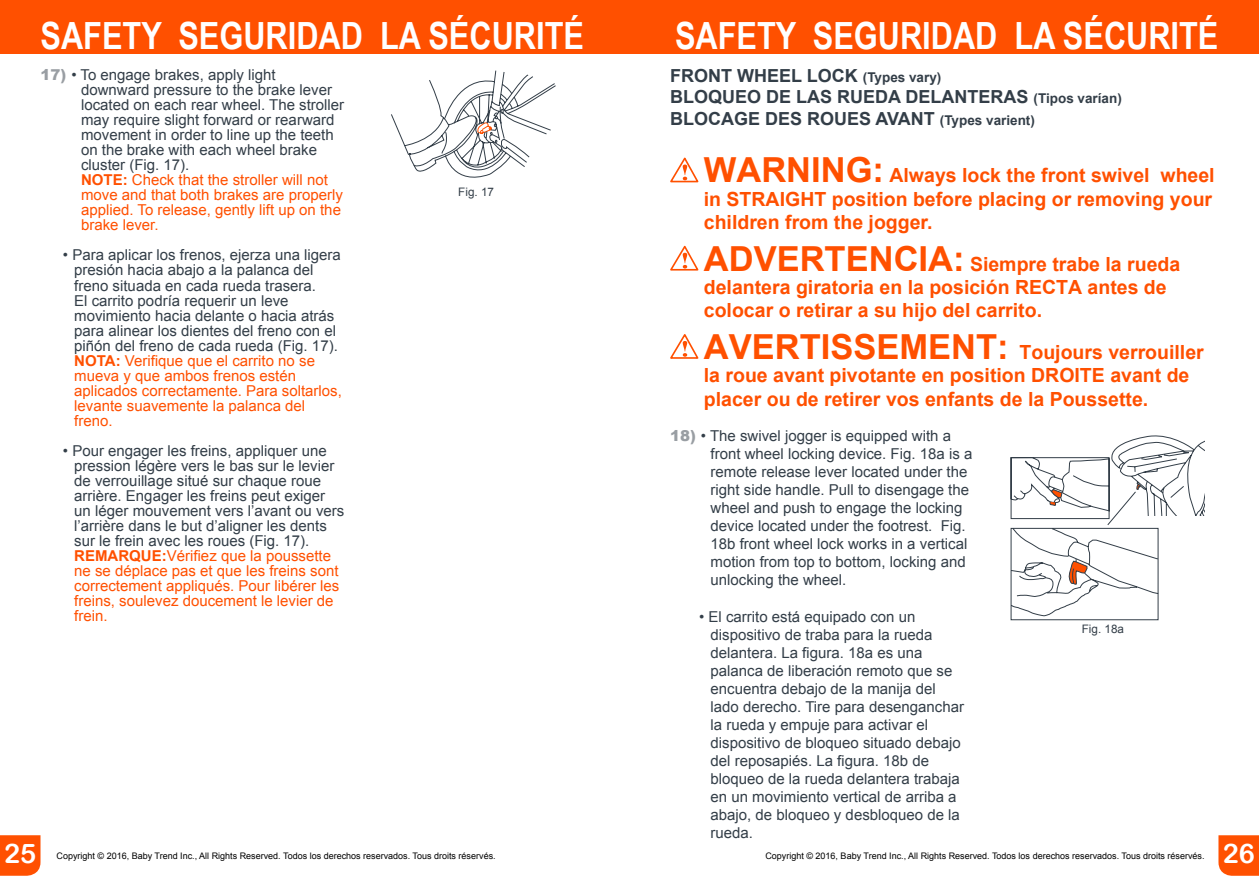
<style>
.page{position:relative;width:1259px;height:893px;background:#fff}
.page>*{position:absolute;margin:0;border:0;box-sizing:border-box;transform-origin:0 0}
.t1{font:700 37.5px "Arial Narrow";color:#fff}
.t2{font:27px "Arial Rounded MT Bold";color:#fff}
.t3{font:700 19.5px/23.4px "Arial";color:#ff5000}
.t4{font:700 18px/21.6px "Arial";color:#333e48}
.t5{font:15px/15px "Arial";color:#333e48}
.t6{font:11.7px "Arial";color:#333e48}
.t7{font:9px "Arial";color:#000}
.s1{font-size:13.5px}
.s2{font-size:34.5px}
.s3{font-weight:900;color:#999ea3}
.s4{font-weight:700;color:#ff5000}
.s5{color:#ff5000}
</style>
<div class="page">
<div style="left:629px;top:0;width:630px;height:54px;background:#ff5000"></div>
<div style="left:0;top:0;width:629px;height:54px;background:#ff5000"></div>
<div style="left:0;top:835px;width:40px;height:41px;background:#ff5000"></div>
<svg style="left:1218px;top:835px;width:41px;height:41px;background:#ff570b"></svg>
<svg style="left:670px;top:157px;width:29px;height:26px"></svg>
<svg style="left:670px;top:245px;width:29px;height:26px"></svg>
<svg style="left:670px;top:334px;width:29px;height:25px"></svg>
<svg style="left:1010px;top:436px;width:194px;height:184px"></svg>
<svg style="left:391px;top:70px;width:165px;height:108px"></svg>
<h1 class="t1" style="left:40px;top:14px;width:545px">SAFETY SEGURIDAD LA SÉCURITÉ</h1>
<h1 class="t1" style="left:675px;top:14px;width:545px">SAFETY SEGURIDAD LA SÉCURITÉ</h1>
<p class="t4" style="left:670px;top:65px;width:453px">FRONT WHEEL LOCK <span class="s1">(Types vary)<br></span>BLOQUEO DE LAS RUEDA DELANTERAS <span class="s1">(Tipos varían)<br></span>BLOCAGE DES ROUES AVANT <span class="s1">(Types varient)</span></p>
<h3 class="t3" style="left:704px;top:164px;width:512px"><span class="s2">WARNING:</span> Always lock the front swivel wheel in STRAIGHT position before placing or removing your children from the jogger.</h3>
<h3 class="t3" style="left:704px;top:253px;width:478px"><span class="s2">ADVERTENCIA:</span> Siempre trabe la rueda delantera giratoria en la posición RECTA antes de colocar o retirar a su hijo del carrito.</h3>
<h3 class="t3" style="left:704px;top:341px;width:501px"><span class="s2">AVERTISSEMENT:</span> Toujours verrouiller la roue avant pivotante en position DROITE avant de placer ou de retirer vos enfants de la Poussette.</h3>
<p class="t5" style="left:81px;top:68px;width:265px;text-indent:-41px"><span class="s3">17)</span> • To engage brakes, apply light downward pressure to the brake lever located on each rear wheel. The stroller may require slight forward or rearward movement in order to line up the teeth on the brake with each wheel brake cluster (Fig. 17).<br><span class="s4">NOTE:</span> <span class="s5">Check that the stroller will not move and that both brakes are properly applied. To release, gently lift up on the brake lever.</span></p>
<p class="t5" style="left:74px;top:248px;width:269px;text-indent:-11px">• Para aplicar los frenos, ejerza una ligera presión hacia abajo a la palanca del freno situada en cada rueda trasera.<br>El carrito podría requerir un leve movimiento hacia delante o hacia atrás para alinear los dientes del freno con el piñón del freno de cada rueda (Fig. 17).<br><span class="s4">NOTA:</span> <span class="s5">Verifique que el carrito no se mueva y que ambos frenos estén aplicados correctamente. Para soltarlos, levante suavemente la palanca del freno.</span></p>
<p class="t5" style="left:74px;top:443px;width:272px;text-indent:-11px">• Pour engager les freins, appliquer une pression légère vers le bas sur le levier de verrouillage situé sur chaque roue arrière. Engager les freins peut exiger un léger mouvement vers l’avant ou vers l’arrière dans le but d’aligner les dents sur le frein avec les roues (Fig. 17).<br><span class="s4">REMARQUE:</span><span class="s5">Vérifiez que la poussette ne se déplace pas et que les freins sont correctement appliqués. Pour libérer les freins, soulevez doucement le levier de frein.</span></p>
<p class="t6" style="left:458px;top:184px;width:37px">Fig. 17</p>
<p class="t5" style="left:710px;top:427px;width:263px;line-height:18px;text-indent:-40px"><span class="s3">18)</span> • The swivel jogger is equipped with a front wheel locking device. Fig. 18a is a remote release lever located under the right side handle. Pull to disengage the wheel and push to engage the locking device located under the footrest. Fig.<br>18b front wheel lock works in a vertical motion from top to bottom, locking and unlocking the wheel.</p>
<p class="t5" style="left:710px;top:607px;width:255px;line-height:18px;text-indent:-11px">• El carrito está equipado con un dispositivo de traba para la rueda delantera. La figura. 18a es una palanca de liberación remoto que se encuentra debajo de la manija del lado derecho. Tire para desenganchar la rueda y empuje para activar el dispositivo de bloqueo situado debajo del reposapiés. La figura. 18b de bloqueo de la rueda delantera trabaja en un movimiento vertical de arriba a abajo, de bloqueo y desbloqueo de la rueda.</p>
<p class="t6" style="left:1081px;top:621px;width:44px">Fig. 18a</p>
<h2 class="t2" style="left:4px;top:838px;width:34px">25</h2>
<p class="t7" style="left:57px;top:850px;width:441px">Copyright © 2016, Baby Trend Inc., All Rights Reserved. Todos los derechos reservados. Tous droits réservés.</p>
<p class="t7" style="left:765px;top:850px;width:441px">Copyright © 2016, Baby Trend Inc., All Rights Reserved. Todos los derechos reservados. Tous droits réservés.</p>
<h2 class="t2" style="left:1222px;top:838px;width:34px">26</h2>
</div>
